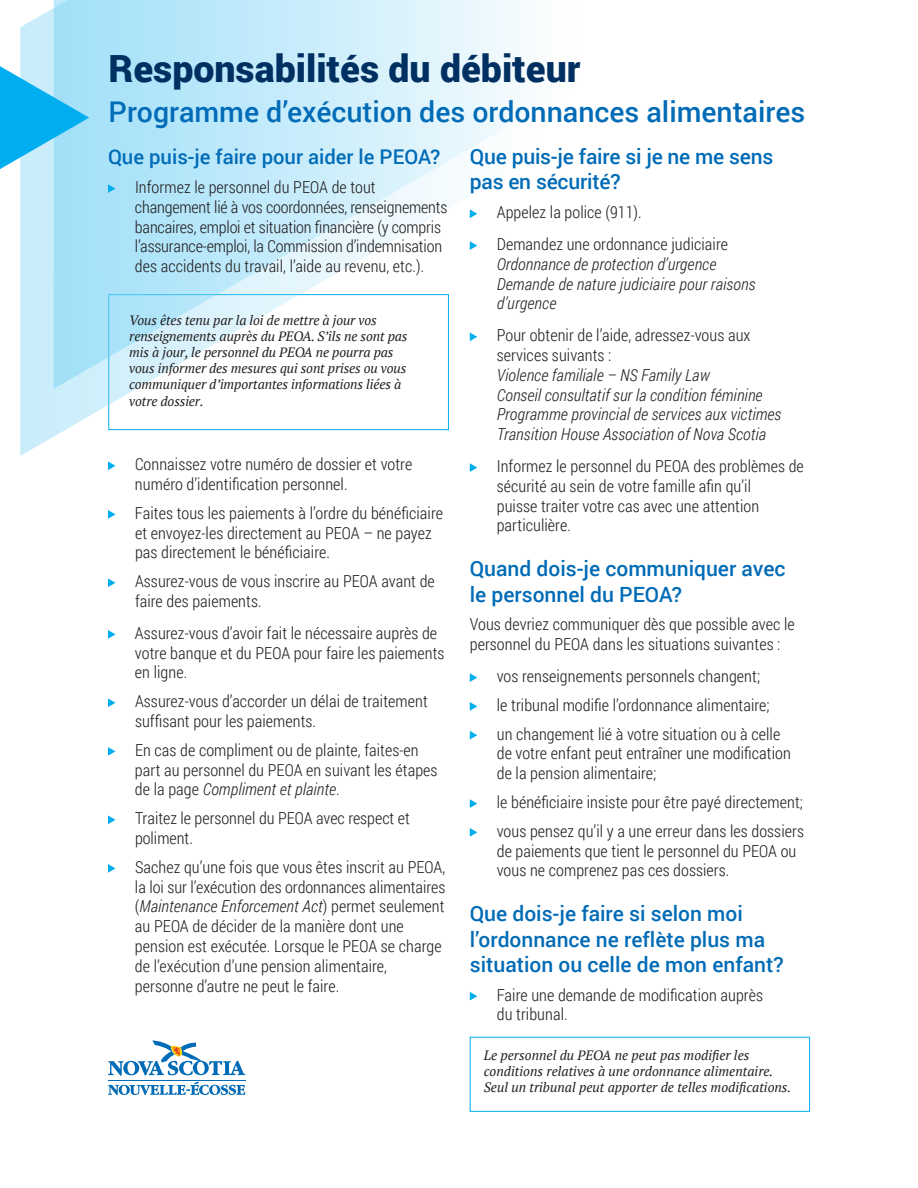
<style>
.page{position:relative;width:918px;height:1188px;background:#fff}
.page>*{position:absolute;margin:0;border:0;box-sizing:border-box;transform-origin:0 0}
.t1{font:900 37.5px "Roboto";color:#003062}
.t2{font:500 28.5px "Roboto";color:#006bb6}
.t3{font:500 21px/25.2px "Roboto";color:#006bb6}
.t4{font:500 20.25px "Roboto";color:#006bb6}
.t5{font:300 16.5px/19.8px "Roboto Condensed";letter-spacing:.005em;color:#231f20}
.t6{font:italic 300 16.5px/19.8px "Roboto Condensed";letter-spacing:.005em;color:#231f20}
.t7{font:italic 13.5px/16.2px "PT Serif";letter-spacing:-.01em;color:#231f20}
.s1{font-style:italic}
</style>
<div class="page">
<svg style="left:20px;top:0;width:429px;height:456px"></svg>
<svg style="left:54px;top:0;width:465px;height:389px"></svg>
<hr style="left:108px;top:1080px;width:137px;height:1px;background:#006bb6">
<svg style="left:108px;top:1040px;width:137px;height:36px"></svg>
<svg style="left:108px;top:1082px;width:137px;height:13px"></svg>
<svg style="left:0;top:66px;width:89px;height:103px;background:#5ac9f4"></svg>
<svg style="left:108px;top:184px;width:8px;height:9px"></svg>
<svg style="left:108px;top:461px;width:8px;height:9px"></svg>
<svg style="left:108px;top:510px;width:8px;height:9px"></svg>
<svg style="left:108px;top:578px;width:8px;height:9px"></svg>
<svg style="left:108px;top:630px;width:8px;height:9px"></svg>
<svg style="left:108px;top:698px;width:8px;height:9px"></svg>
<svg style="left:108px;top:747px;width:8px;height:9px"></svg>
<svg style="left:108px;top:815px;width:8px;height:9px"></svg>
<svg style="left:108px;top:864px;width:8px;height:9px"></svg>
<svg style="left:470px;top:209px;width:7px;height:9px"></svg>
<svg style="left:470px;top:241px;width:7px;height:9px"></svg>
<svg style="left:470px;top:332px;width:7px;height:9px"></svg>
<svg style="left:470px;top:463px;width:7px;height:9px"></svg>
<svg style="left:470px;top:673px;width:7px;height:9px"></svg>
<svg style="left:470px;top:702px;width:7px;height:9px"></svg>
<svg style="left:470px;top:731px;width:7px;height:9px"></svg>
<svg style="left:470px;top:799px;width:7px;height:9px"></svg>
<svg style="left:470px;top:828px;width:7px;height:9px"></svg>
<svg style="left:470px;top:992px;width:7px;height:9px"></svg>
<div style="left:470px;top:1037px;width:340px;height:75px;border:1px solid #00aeef"></div>
<h1 class="t1" style="left:109px;top:42px;width:474px">Responsabilités du débiteur</h1>
<h2 class="t2" style="left:109px;top:92px;width:698px">Programme d’exécution des ordonnances alimentaires</h2>
<p class="t4" style="left:108px;top:143px;width:334px">Que puis-je faire pour aider le PEOA?</p>
<p class="t5" style="left:135px;top:177px;width:314px">Informez le personnel du PEOA de tout changement lié à vos coordonnées, renseignements bancaires, emploi et situation financière (y compris l’assurance-emploi, la Commission d’indemnisation des accidents du travail, l’aide au revenu, etc.).</p>
<p class="t7" style="left:129px;top:312px;width:280px">Vous êtes tenu par la loi de mettre à jour vos renseignements auprès du PEOA. S’ils ne sont pas mis à jour, le personnel du PEOA ne pourra pas vous informer des mesures qui sont prises ou vous communiquer d’importantes informations liées à votre dossier.</p>
<p class="t5" style="left:135px;top:454px;width:279px">Connaissez votre numéro de dossier et votre numéro d’identification personnel.</p>
<p class="t5" style="left:135px;top:502px;width:310px">Faites tous les paiements à l’ordre du bénéficiaire et envoyez-les directement au PEOA – ne payez pas directement le bénéficiaire.</p>
<p class="t5" style="left:135px;top:571px;width:301px">Assurez-vous de vous inscrire au PEOA avant de faire des paiements.</p>
<p class="t5" style="left:135px;top:622px;width:311px">Assurez-vous d’avoir fait le nécessaire auprès de votre banque et du PEOA pour faire les paiements en ligne.</p>
<p class="t5" style="left:135px;top:691px;width:294px">Assurez-vous d’accorder un délai de traitement suffisant pour les paiements.</p>
<p class="t5" style="left:135px;top:739px;width:304px">En cas de compliment ou de plainte, faites-en part au personnel du PEOA en suivant les étapes de la page <span class="s1">Compliment et plainte</span>.</p>
<p class="t5" style="left:135px;top:808px;width:276px">Traitez le personnel du PEOA avec respect et poliment.</p>
<p class="t5" style="left:135px;top:856px;width:312px">Sachez qu’une fois que vous êtes inscrit au PEOA, la loi sur l’exécution des ordonnances alimentaires (<span class="s1">Maintenance Enforcement Act</span>) permet seulement au PEOA de décider de la manière dont une pension est exécutée. Lorsque le PEOA se charge de l’exécution d’une pension alimentaire, personne d’autre ne peut le faire.</p>
<p class="t3" style="left:470px;top:143px;width:305px">Que puis-je faire si je ne me sens pas en sécurité?</p>
<p class="t5" style="left:497px;top:196px;width:233px;line-height:31.8px">Appelez la police (911).<br>Demandez une ordonnance judiciaire</p>
<p class="t6" style="left:497px;top:253px;width:260px">Ordonnance de protection d’urgence<br>Demande de nature judiciaire pour raisons d’urgence</p>
<p class="t5" style="left:497px;top:325px;width:255px">Pour obtenir de l’aide, adressez-vous aux services suivants :</p>
<p class="t6" style="left:497px;top:364px;width:286px">Violence familiale – NS Family Law<br>Conseil consultatif sur la condition féminine Programme provincial de services aux victimes Transition House Association of Nova Scotia</p>
<p class="t5" style="left:497px;top:456px;width:309px">Informez le personnel du PEOA des problèmes de sécurité au sein de votre famille afin qu’il<br>puisse traiter votre cas avec une attention particulière.</p>
<p class="t3" style="left:470px;top:555px;width:317px">Quand dois-je communiquer avec le personnel du PEOA?</p>
<p class="t5" style="left:470px;top:614px;width:326px">Vous devriez communiquer dès que possible avec le personnel du PEOA dans les situations suivantes :</p>
<p class="t5" style="left:497px;top:661px;width:285px;line-height:28.8px">vos renseignements personnels changent;<br>le tribunal modifie l’ordonnance alimentaire; un changement lié à votre situation ou à celle</p>
<p class="t5" style="left:497px;top:743px;width:296px">de votre enfant peut entraîner une modification de la pension alimentaire;</p>
<p class="t5" style="left:497px;top:787px;width:309px;line-height:28.8px">le bénéficiaire insiste pour être payé directement; vous pensez qu’il y a une erreur dans les dossiers</p>
<p class="t5" style="left:497px;top:840px;width:301px">de paiements que tient le personnel du PEOA ou vous ne comprenez pas ces dossiers.</p>
<p class="t3" style="left:470px;top:900px;width:315px">Que dois-je faire si selon moi l’ordonnance ne reflète plus ma situation ou celle de mon enfant?</p>
<p class="t5" style="left:497px;top:984px;width:268px">Faire une demande de modification auprès du tribunal.</p>
<p class="t7" style="left:484px;top:1047px;width:309px">Le personnel du PEOA ne peut pas modifier les conditions relatives à une ordonnance alimentaire.<br>Seul un tribunal peut apporter de telles modifications.</p>
</div>
